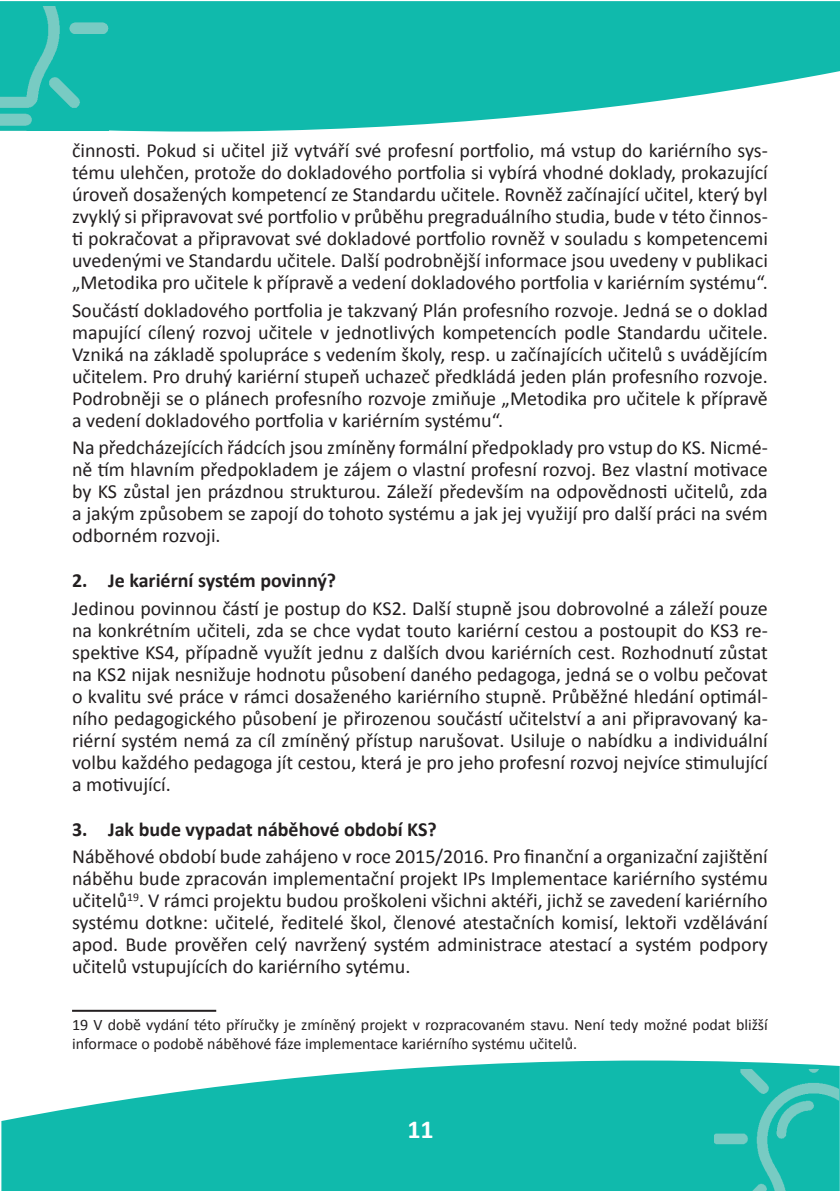
<style>
.page{position:relative;width:840px;height:1191px;background:#fff}
.page>*{position:absolute;margin:0;border:0;box-sizing:border-box;transform-origin:0 0}
.t1{font:700 26px "Calibri";color:#fff}
.Normální{font:20px/22px "Calibri";color:#231f20;text-align:justify}
.t2{font:700 20px "Calibri";color:#231f20}
.t3{font:16px/19.2px "Calibri";color:#231f20}
</style>
<div class="page">
<svg style="left:0;top:1px;width:839px;height:131px;background:#31c3b7"></svg>
<img style="left:0;top:6px;width:109px;height:124px">
<svg style="left:1px;top:1060px;width:838px;height:131px;background:#32c3b7"></svg>
<img style="left:714px;top:1069px;width:124px;height:122px">
<hr style="left:72px;top:1009px;width:144px;height:2px;background:#231f20">
<p class="Normální" style="left:72px;top:139px;width:697px">činnosti. Pokud si učitel již vytváří své profesní portfolio, má vstup do kariérního sys&shy;tému ulehčen, protože do dokladového portfolia si vybírá vhodné doklady, prokazující úroveň dosažených kompetencí ze Standardu učitele. Rovněž začínající učitel, který byl zvyklý si připravovat své portfolio v průběhu pregraduálního studia, bude v této činnos&shy;ti pokračovat a připravovat své dokladové portfolio rovněž v souladu s kompetencemi uvedenými ve Standardu učitele. Další podrobnější informace jsou uvedeny v publikaci „Metodika pro učitele k přípravě a vedení dokladového portfolia v kariérním systému“.</p>
<p class="Normální" style="left:72px;top:299px;width:697px">Součástí dokladového portfolia je takzvaný Plán profesního rozvoje. Jedná se o doklad mapující cílený rozvoj učitele v jednotlivých kompetencích podle Standardu učitele.<br>Vzniká na základě spolupráce s vedením školy, resp. u začínajících učitelů s uvádějícím učitelem. Pro druhý kariérní stupeň uchazeč předkládá jeden plán profesního rozvoje.<br>Podrobněji se o plánech profesního rozvoje zmiňuje „Metodika pro učitele k přípravě a vedení dokladového portfolia v kariérním systému“.</p>
<p class="Normální" style="left:72px;top:437px;width:697px">Na předcházejících řádcích jsou zmíněny formální předpoklady pro vstup do KS. Nicmé&shy;ně tím hlavním předpokladem je zájem o vlastní profesní rozvoj. Bez vlastní motivace by KS zůstal jen prázdnou strukturou. Záleží především na odpovědnosti učitelů, zda a jakým způsobem se zapojí do tohoto systému a jak jej využijí pro další práci na svém odborném rozvoji.</p>
<p class="t2" style="left:72px;top:567px;width:265px">2. Je kariérní systém povinný?</p>
<p class="Normální" style="left:72px;top:597px;width:697px">Jedinou povinnou částí je postup do KS2. Další stupně jsou dobrovolné a záleží pouze na konkrétním učiteli, zda se chce vydat touto kariérní cestou a postoupit do KS3 re&shy;spektive KS4, případně využít jednu z dalších dvou kariérních cest. Rozhodnutí zůstat na KS2 nijak nesnižuje hodnotu působení daného pedagoga, jedná se o volbu pečovat o kvalitu své práce v rámci dosaženého kariérního stupně. Průběžné hledání optimál&shy;ního pedagogického působení je přirozenou součástí učitelství a ani připravovaný ka&shy;riérní systém nemá za cíl zmíněný přístup narušovat. Usiluje o nabídku a individuální volbu každého pedagoga jít cestou, která je pro jeho profesní rozvoj nejvíce stimulující a motivující.</p>
<p class="t2" style="left:72px;top:816px;width:366px">3. Jak bude vypadat náběhové období KS?</p>
<p class="Normální" style="left:72px;top:846px;width:697px">Náběhové období bude zahájeno v roce 2015/2016. Pro finanční a organizační zajištění náběhu bude zpracován implementační projekt IPs Implementace kariérního systému učitelů<sup>19</sup>. V rámci projektu budou proškoleni všichni aktéři, jichž se zavedení kariérního systému dotkne: učitelé, ředitelé škol, členové atestačních komisí, lektoři vzdělávání apod. Bude prověřen celý navržený systém administrace atestací a systém podpory učitelů vstupujících do kariérního sytému.</p>
<p class="t3" style="left:72px;top:1015px;width:697px">19 V době vydání této příručky je zmíněný projekt v rozpracovaném stavu. Není tedy možné podat bližší informace o podobě náběhové fáze implementace kariérního systému učitelů.</p>
<h1 class="t1" style="left:407px;top:1113px;width:28px">11</h1>
</div>
